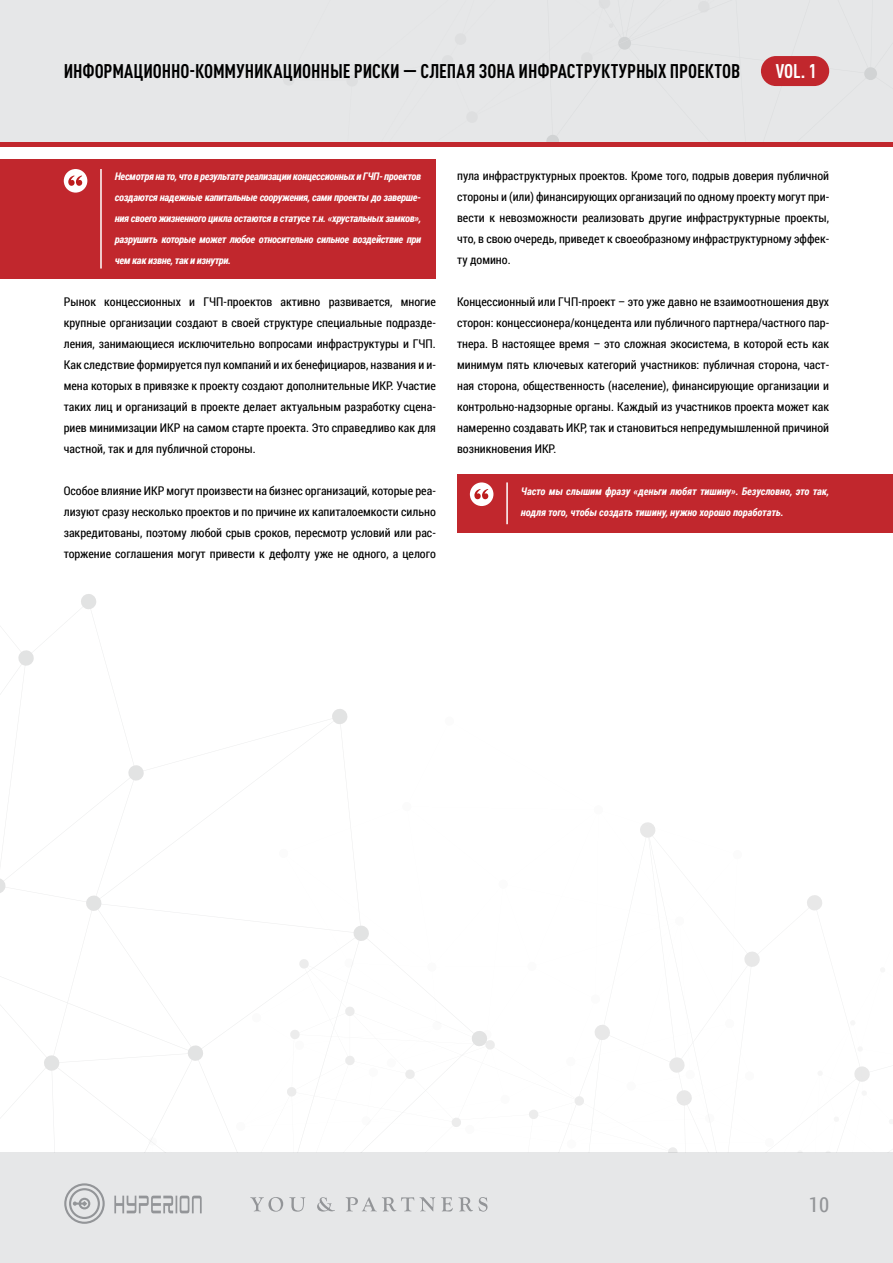
<style>
.page{position:relative;width:893px;height:1263px;background:#fff}
.page>*{position:absolute;margin:0;border:0;box-sizing:border-box;transform-origin:0 0}
.t1{font:20.7px "Roboto Condensed";color:#939598}
.t2{font:700 condensed 19.5px "DIN Pro";letter-spacing:-.005em;color:#000}
.t3{font:700 condensed 19.5px "DIN Pro";color:#fff}
.t4{font:12px/21px "Roboto Condensed";color:#000;text-align:justify}
.t5{font:italic 700 10.5px/21px "Roboto Condensed";color:#fff}
</style>
<div class="page">
<div style="left:0;top:1152px;width:893px;height:111px;background:#e6e7e8"></div>
<div style="left:0;top:0;width:893px;height:146px;background:#e6e7e8"></div>
<svg style="left:546px;top:37px;width:331px;height:105px"></svg>
<svg style="left:114px;top:1195px;width:88px;height:18px"></svg>
<svg style="left:64px;top:1183px;width:41px;height:41px"></svg>
<svg style="left:317px;top:1197px;width:18px;height:14px"></svg>
<svg style="left:289px;top:1197px;width:16px;height:14px"></svg>
<svg style="left:250px;top:1197px;width:33px;height:14px"></svg>
<svg style="left:346px;top:1197px;width:89px;height:14px"></svg>
<svg style="left:441px;top:1197px;width:46px;height:14px"></svg>
<hr style="left:0;top:142px;width:893px;height:4px;background:#c1272d">
<div style="left:761px;top:56px;width:68px;height:30px;background:#c1272d;border-radius:15px"></div>
<div style="left:0;top:159px;width:436px;height:120px;background:#c1272d"></div>
<div style="left:457px;top:474px;width:436px;height:59px;background:#c1272d"></div>
<svg style="left:0;top:594px;width:870px;height:559px"></svg>
<hr style="left:100px;top:169px;width:2px;height:100px;background:#fff">
<div style="left:64px;top:169px;width:23px;height:24px;background:#fff;border-radius:50%"></div>
<svg style="left:68px;top:175px;width:14px;height:11px"></svg>
<hr style="left:506px;top:482px;width:2px;height:42px;background:#fff">
<div style="left:470px;top:482px;width:23px;height:24px;background:#fff;border-radius:50%"></div>
<svg style="left:474px;top:489px;width:14px;height:10px"></svg>
<h2 class="t2" style="left:64px;top:56px;width:678px">ИНФОРМАЦИОННО-КОММУНИКАЦИОННЫЕ РИСКИ — СЛЕПАЯ ЗОНА ИНФРАСТРУКТУРНЫХ ПРОЕКТОВ</h2>
<h2 class="t3" style="left:776px;top:56px;width:42px">VOL. 1</h2>
<p class="t5" style="left:115px;top:165px;width:308px;text-align:justify">Несмотря на то, что в результате реализации концессионных и ГЧП- проектов создаются надежные капитальные сооружения, сами проекты до заверше&shy;ния своего жизненного цикла остаются в статусе т.н. «хрустальных замков», разрушить которые может любое относительно сильное воздействие при чем как извне, так и изнутри.</p>
<p class="t4" style="left:64px;top:291px;width:374px">Рынок концессионных и ГЧП-проектов активно развивается, многие крупные организации создают в своей структуре специальные подразде&shy;ления, занимающиеся исключительно вопросами инфраструктуры и ГЧП.<br>Как следствие формируется пул компаний и их бенефициаров, названия и и&shy;мена которых в привязке к проекту создают дополнительные ИКР. Участие таких лиц и организаций в проекте делает актуальным разработку сцена&shy;риев минимизации ИКР на самом старте проекта. Это справедливо как для частной, так и для публичной стороны.</p>
<p class="t4" style="left:64px;top:480px;width:374px">Особое влияние ИКР могут произвести на бизнес организаций, которые реа&shy;лизуют сразу несколько проектов и по причине их капиталоемкости сильно закредитованы, поэтому любой срыв сроков, пересмотр условий или рас&shy;торжение соглашения могут привести к дефолту уже не одного, а целого</p>
<p class="t4" style="left:457px;top:165px;width:374px">пула инфраструктурных проектов. Кроме того, подрыв доверия публичной стороны и (или) финансирующих организаций по одному проекту могут при&shy;вести к невозможности реализовать другие инфраструктурные проекты, что, в свою очередь, приведет к своеобразному инфраструктурному эффек&shy;ту домино.</p>
<p class="t4" style="left:457px;top:291px;width:374px">Концессионный или ГЧП-проект – это уже давно не взаимоотношения двух сторон: концессионера/концедента или публичного партнера/частного пар&shy;тнера. В настоящее время – это сложная экосистема, в которой есть как минимум пять ключевых категорий участников: публичная сторона, част&shy;ная сторона, общественность (население), финансирующие организации и контрольно-надзорные органы. Каждый из участников проекта может как намеренно создавать ИКР, так и становиться непредумышленной причиной возникновения ИКР.</p>
<p class="t5" style="left:521px;top:480px;width:310px">Часто мы слышим фразу «деньги любят тишину». Безусловно, это так, нодля того, чтобы создать тишину, нужно хорошо поработать.</p>
<h1 class="t1" style="left:809px;top:1190px;width:22px">10</h1>
</div>
